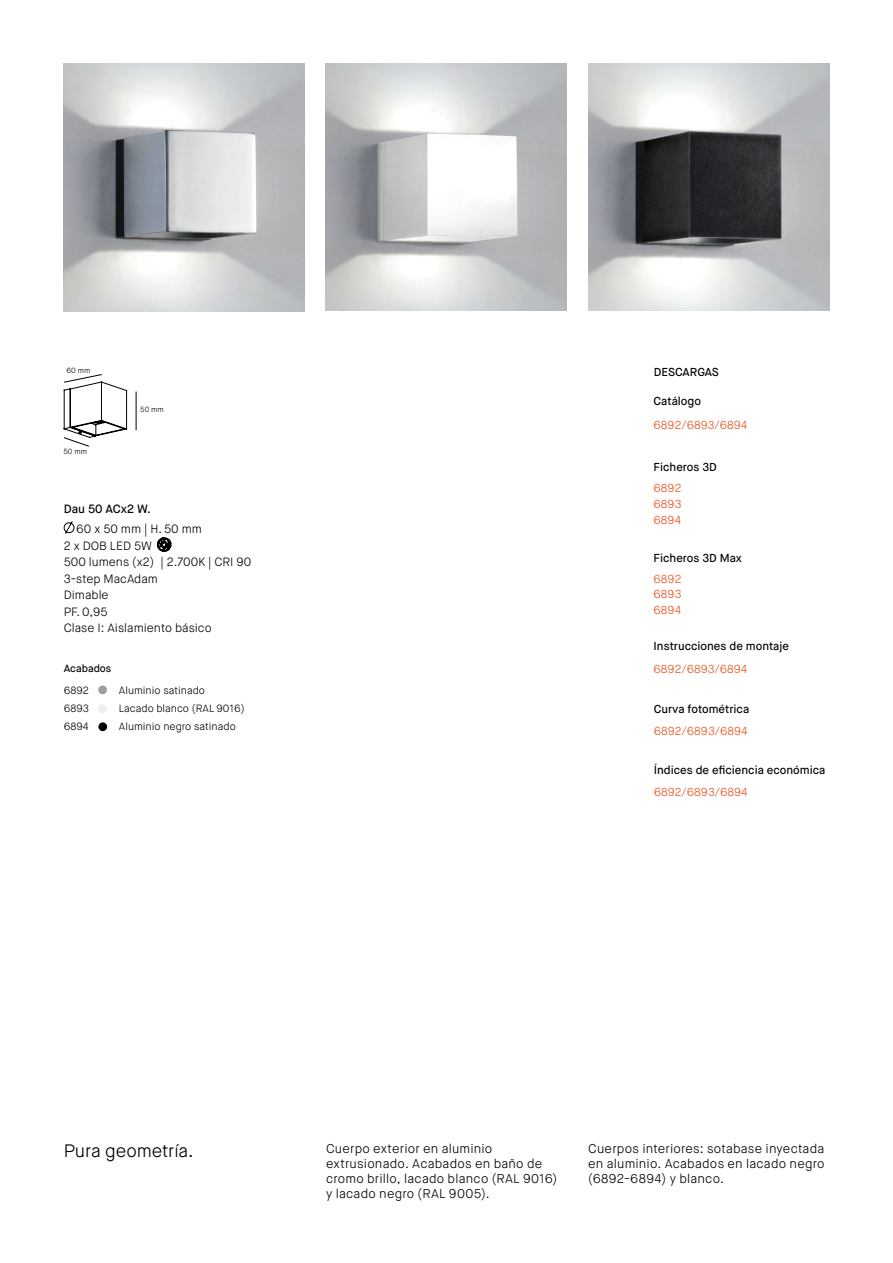
<style>
.page{position:relative;width:893px;height:1263px;background:#fff}
.page>*{position:absolute;margin:0;border:0;box-sizing:border-box;transform-origin:0 0}
.t1{font:300 18px "Maison Neue";letter-spacing:-.01em;color:#000}
.t2{font:300 12.75px/15.3px "Maison Neue";letter-spacing:.015em;color:#000}
.t3{font:300 12px/16.5px "Maison Neue";color:#000}
.t4{font:500 12px "Maison Neue";color:#000}
.t5{font:500 11.55px "Maison Neue";color:#000}
.t6{font:300 11.55px/15.6px "Maison Neue";color:#e8511e;text-align:justify}
.t7{font:300 10.5px/17.7px "Maison Neue";color:#000;text-align:justify}
.t8{font:500 10.5px "Maison Neue";color:#000}
.t9{font:300 7.5px "Maison Neue";color:#000}
</style>
<div class="page">
<img style="left:64px;top:64px;width:241px;height:247px">
<svg style="left:63px;top:521px;width:12px;height:13px"></svg>
<div style="left:98px;top:685px;width:9px;height:9px;background:#9c9e9f;border-radius:50%"></div>
<div style="left:98px;top:722px;width:9px;height:9px;background:#000;border-radius:50%"></div>
<div style="left:98px;top:704px;width:9px;height:9px;background:#eeefef;border-radius:50%"></div>
<img style="left:326px;top:64px;width:241px;height:247px">
<img style="left:588px;top:64px;width:241px;height:247px">
<hr style="left:136px;top:392px;width:1px;height:38px;background:#000">
<svg style="left:157px;top:537px;width:14px;height:15px"></svg>
<svg style="left:63px;top:374px;width:64px;height:73px"></svg>
<p class="t9" style="left:66px;top:365px;width:26px">60 mm</p>
<p class="t9" style="left:63px;top:447px;width:25px">50 mm</p>
<p class="t9" style="left:140px;top:404px;width:25px">50 mm</p>
<p class="t4" style="left:64px;top:501px;width:89px">Dau 50 ACx2 W.</p>
<p class="t3" style="left:64px;top:521px;width:189px;text-indent:12px">60 x 50 mm | H. 50 mm<br>2 x DOB LED 5W<br>500 lumens (x2) | 2.700K | CRI 90<br>3-step MacAdam<br>Dimable<br>PF. 0,95<br>Clase I: Aislamiento básico</p>
<p class="t8" style="left:64px;top:662px;width:49px">Acabados</p>
<p class="t7" style="left:64px;top:682px;width:27px">6892<br>6893<br>6894</p>
<p class="t7" style="left:119px;top:682px;width:128px;text-align:left">Aluminio satinado<br>Lacado blanco (RAL 9016)<br>Aluminio negro satinado</p>
<p class="t5" style="left:654px;top:364px;width:67px">DESCARGAS</p>
<p class="t5" style="left:654px;top:393px;width:49px">Catálogo</p>
<p class="t6" style="left:654px;top:417px;width:95px">6892/6893/6894</p>
<p class="t5" style="left:654px;top:460px;width:65px">Ficheros 3D</p>
<p class="t6" style="left:654px;top:480px;width:29px">6892<br>6893<br>6894</p>
<p class="t5" style="left:654px;top:551px;width:90px">Ficheros 3D Max</p>
<p class="t6" style="left:654px;top:571px;width:29px">6892<br>6893<br>6894</p>
<p class="t5" style="left:654px;top:639px;width:137px">Instrucciones de montaje</p>
<p class="t6" style="left:654px;top:661px;width:95px">6892/6893/6894</p>
<p class="t5" style="left:654px;top:702px;width:97px">Curva fotométrica</p>
<p class="t6" style="left:654px;top:723px;width:95px">6892/6893/6894</p>
<p class="t5" style="left:654px;top:762px;width:173px">Índices de eficiencia económica</p>
<p class="t6" style="left:654px;top:784px;width:95px">6892/6893/6894</p>
<h1 class="t1" style="left:64px;top:1139px;width:131px">Pura geometría.</h1>
<p class="t2" style="left:326px;top:1140px;width:233px">Cuerpo exterior en aluminio extrusionado. Acabados en baño de cromo brillo, lacado blanco (RAL 9016) y lacado negro (RAL 9005).</p>
<p class="t2" style="left:588px;top:1140px;width:238px;text-align:justify">Cuerpos interiores: sotabase inyectada en aluminio. Acabados en lacado negro (6892-6894) y blanco.</p>
</div>
